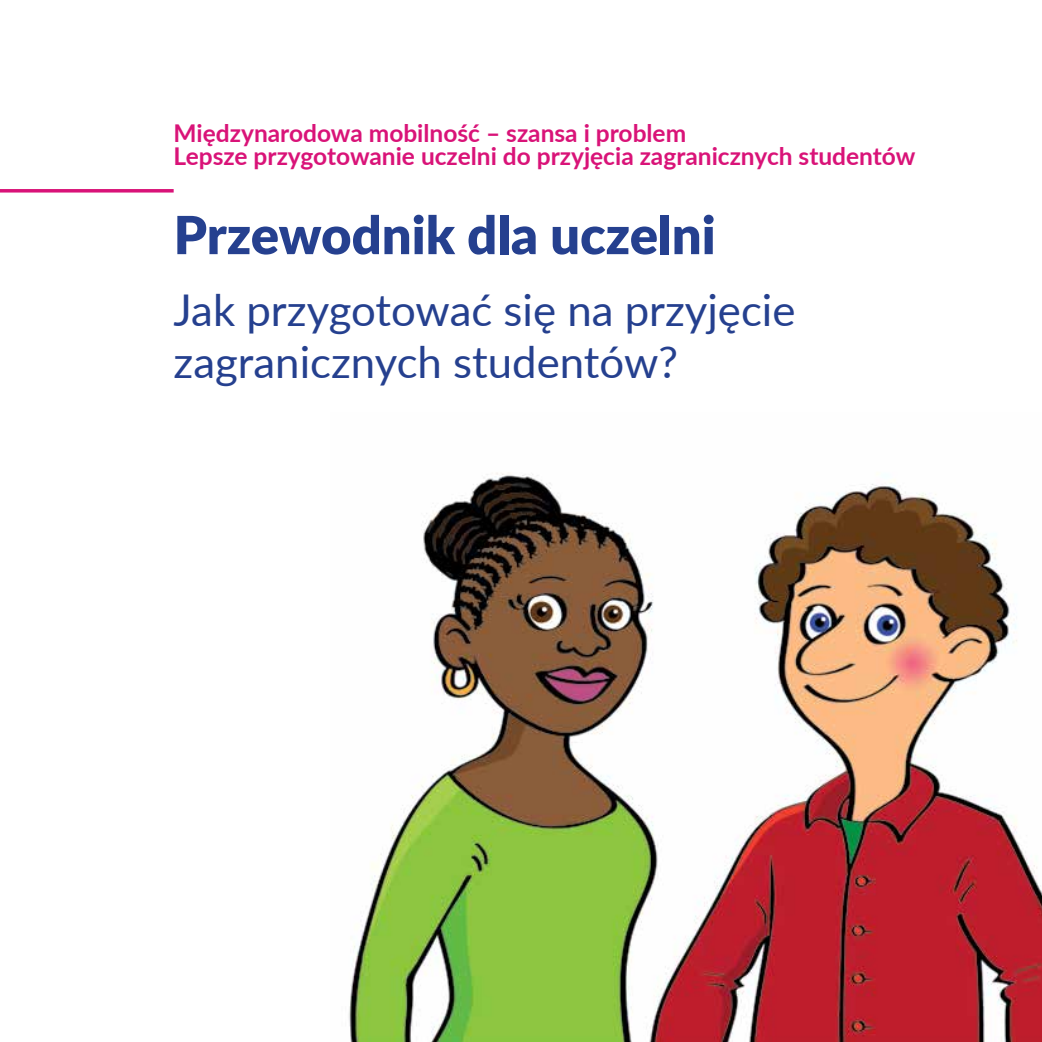
<style>
.page{position:relative;width:1042px;height:1042px;background:#fff}
.page>*{position:absolute;margin:0;border:0;box-sizing:border-box;transform-origin:0 0}
.t1{font:900 52.5px "Lato";color:#25408f}
.t2{font:43.75px/52.5px "Lato";color:#25408f}
.t3{font:700 24.5px/23.6px "Lato";color:#d91378}
</style>
<div class="page">
<svg style="left:0;top:189px;width:174px;height:4px"></svg>
<img style="left:349px;top:473px;width:693px;height:569px">
<p class="t3" style="left:174px;top:120px;width:743px">Międzynarodowa mobilność – szansa i problem<br>Lepsze przygotowanie uczelni do przyjęcia zagranicznych studentów</p>
<h1 class="t1" style="left:174px;top:195px;width:543px">Przewodnik dla uczelni</h1>
<h2 class="t2" style="left:174px;top:282px;width:623px">Jak przygotować się na przyjęcie zagranicznych studentów?</h2>
</div>
